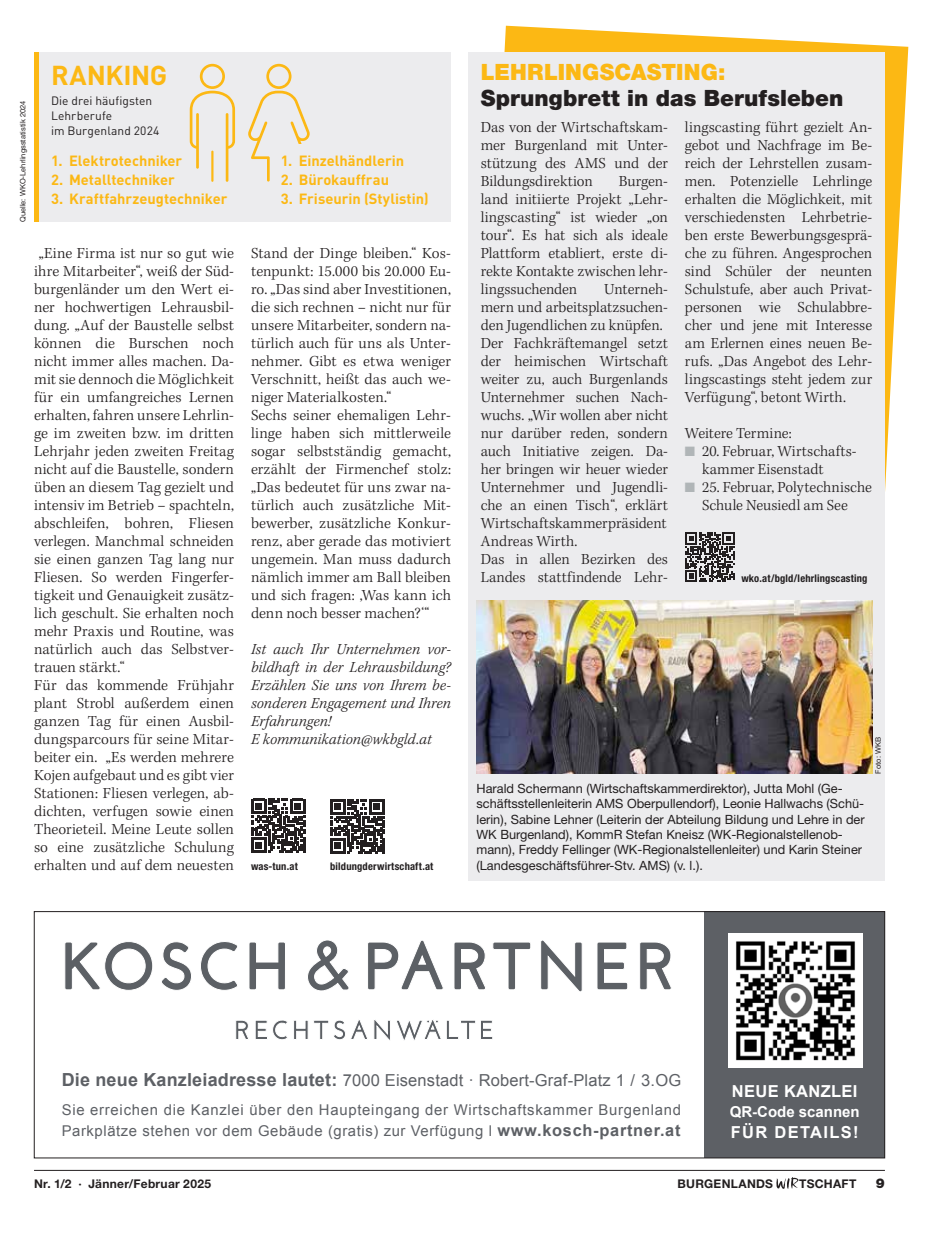
<style>
.page{position:relative;width:936px;height:1234px;background:#fff}
.page>*{position:absolute;margin:0;border:0;box-sizing:border-box;transform-origin:0 0}
.t1{font:700 27px "DIN Pro";letter-spacing:-.005em;color:#fcb814}
.t2{font:900 22.5px "Helvetica Neue";letter-spacing:.005em;color:#231f20}
.t3{font:900 22.5px "Helvetica Neue";letter-spacing:.01em;color:#fcb814}
.t4{font:16.5px "Arial";letter-spacing:.01em;color:#5d6065}
.t5{font:700 16.5px "Arial";letter-spacing:.02em;color:#fff}
.t6{font:700 16.5px "Arial";letter-spacing:.08em;color:#fff}
.t7{font:300 15.75px/18px "Kepler Std";color:#231f20}
.t8{font:italic 300 15.75px/18px "Kepler Std";letter-spacing:.005em;color:#231f20}
.t9{font:700 15px "Arial";color:#fff}
.t10{font:14.85px/20.9px "Arial";letter-spacing:.05em;color:#5d6065}
.t11{font:700 14.7px "DIN Pro";color:#fcb814}
.t12{font:900 13.5px "Helvetica Neue";color:#231f20}
.t13{font:12.75px/15.3px "Helvetica Neue";color:#231f20}
.t14{font:12px/15px "DIN Pro";letter-spacing:.005em;color:#231f20}
.t15{font:700 12px "Helvetica Neue";letter-spacing:.025em;color:#231f20}
.t16{font:700 condensed 10.5px "Helvetica Neue";letter-spacing:.02em;color:#231f20}
.t17{font:7.5px "Helvetica Neue";color:#231f20}
.s1{color:#b0b5b7}
.s2{font-weight:700;font-size:18px}
.s3{font-weight:700;font-size:16.35px}
</style>
<div class="page">
<svg style="left:504px;top:26px;width:404px;height:541px"></svg>
<div style="left:468px;top:52px;width:416px;height:828px;background:#ececee"></div>
<img style="left:476px;top:600px;width:396px;height:173px">
<svg style="left:685px;top:532px;width:49px;height:49px"></svg>
<svg style="left:251px;top:798px;width:54px;height:54px"></svg>
<svg style="left:330px;top:799px;width:54px;height:54px"></svg>
<div style="left:34px;top:52px;width:417px;height:170px;background:#ececee"></div>
<svg style="left:248px;top:64px;width:61px;height:117px"></svg>
<svg style="left:190px;top:64px;width:45px;height:118px"></svg>
<hr style="left:211px;top:151px;width:2px;height:31px;background:#fcb814">
<div style="left:273px;top:144px;width:44px;height:36px;background:#ececee"></div>
<hr style="left:34px;top:52px;width:4px;height:170px;background:#fcb814">
<div style="left:704px;top:911px;width:180px;height:246px;background:#5d6065"></div>
<svg style="left:368px;top:940px;width:303px;height:52px"></svg>
<svg style="left:308px;top:940px;width:41px;height:51px"></svg>
<svg style="left:65px;top:941px;width:220px;height:49px"></svg>
<svg style="left:235px;top:1020px;width:258px;height:20px"></svg>
<img style="left:728px;top:933px;width:134px;height:134px">
<div style="left:34px;top:911px;width:850px;height:246px;border:1px solid #231f20"></div>
<svg style="left:776px;top:1177px;width:22px;height:11px"></svg>
<hr style="left:34px;top:1169px;width:850px;height:1px;background:#231f20">
<p class="t17" style="left:18px;top:222px;width:123px;rotate:-90deg">Quelle: WKO-Lehrlingsstatistik 2024</p>
<h1 class="t1" style="left:51px;top:57px;width:118px">RANKING</h1>
<p class="t14" style="left:51px;top:93px;width:110px">Die drei häufigsten<br>Lehrberufe<br>im Burgenland 2024</p>
<p class="t11" style="left:51px;top:151px;width:133px">1. Elektrotechniker</p>
<p class="t11" style="left:51px;top:169px;width:125px">2. Metalltechniker</p>
<p class="t11" style="left:51px;top:188px;width:178px">3. Kraftfahrzeugtechniker</p>
<p class="t11" style="left:281px;top:151px;width:125px">1. Einzelhändlerin</p>
<p class="t11" style="left:281px;top:169px;width:110px">2. Bürokauffrau</p>
<p class="t11" style="left:281px;top:188px;width:150px">3. Friseurin (Stylistin)</p>
<p class="t7" style="left:34px;top:244px;width:201px">„Eine Firma ist nur so gut wie ihre Mitarbeiter“, weiß der Süd&shy;burgenländer um den Wert ei&shy;ner hochwertigen Lehrausbil&shy;dung. „Auf der Baustelle selbst können die Burschen noch nicht immer alles machen. Da&shy;mit sie dennoch die Möglichkeit für ein umfangreiches Lernen erhalten, fahren unsere Lehrlin&shy;ge im zweiten bzw. im dritten<br>Lehrjahr jeden zweiten Freitag nicht auf die Baustelle, sondern üben an diesem Tag gezielt und intensiv im Betrieb – spachteln, abschleifen, bohren, Fliesen verlegen. Manchmal schneiden sie einen ganzen Tag lang nur<br>Fliesen. So werden Fingerfer&shy;tigkeit und Genauigkeit zusätz&shy;lich geschult. Sie erhalten noch mehr Praxis und Routine, was natürlich auch das Selbstver&shy;trauen stärkt.“<br>Für das kommende Frühjahr plant Strobl außerdem einen ganzen Tag für einen Ausbil&shy;dungsparcours für seine Mitar&shy;beiter ein. „Es werden mehrere<br>Kojen aufgebaut und es gibt vier<br>Stationen: Fliesen verlegen, ab&shy;dichten, verfugen sowie einen<br>Theorieteil. Meine Leute sollen so eine zusätzliche Schulung erhalten und auf dem neuesten</p>
<p class="t7" style="left:251px;top:244px;width:201px">Stand der Dinge bleiben.“ Kos&shy;tenpunkt: 15.000 bis 20.000 Eu&shy;ro. „Das sind aber Investitionen, die sich rechnen – nicht nur für unsere Mitarbeiter, sondern na&shy;türlich auch für uns als Unter&shy;nehmer. Gibt es etwa weniger<br>Verschnitt, heißt das auch we&shy;niger Materialkosten.“<br>Sechs seiner ehemaligen Lehr&shy;linge haben sich mittlerweile sogar selbstständig gemacht, erzählt der Firmenchef stolz: „Das bedeutet für uns zwar na&shy;türlich auch zusätzliche Mit&shy;bewerber, zusätzliche Konkur&shy;renz, aber gerade das motiviert ungemein. Man muss dadurch nämlich immer am Ball bleiben und sich fragen: ,Was kann ich denn noch besser machen?‘“</p>
<p class="t8" style="left:251px;top:640px;width:201px">Ist auch Ihr Unternehmen vor&shy;bildhaft in der Lehrausbildung?<br>Erzählen Sie uns von Ihrem be&shy;sonderen Engagement und Ihren<br>Erfahrungen!<br>E kommunikation@wkbgld.at</p>
<p class="t16" style="left:251px;top:860px;width:48px">was-tun.at</p>
<p class="t16" style="left:330px;top:860px;width:105px">bildungderwirtschaft.at</p>
<h2 class="t3" style="left:480px;top:59px;width:246px">LEHRLINGSCASTING:</h2>
<h2 class="t2" style="left:480px;top:84px;width:364px">Sprungbrett in das Berufsleben</h2>
<p class="t7" style="left:480px;top:118px;width:189px;text-align:justify">Das von der Wirtschaftskam&shy;mer Burgenland mit Unter&shy;stützung des AMS und der Bildungsdirektion</p>
<p class="t7" style="left:480px;top:172px;width:189px;text-align:justify;text-indent:138px">Burgen&shy;land initiierte Projekt „Lehr&shy;lingscasting“ ist wieder „on tour“. Es hat sich als ideale Plattform etabliert, erste di&shy;rekte Kontakte zwischen lehr&shy;lingssuchenden</p>
<p class="t7" style="left:480px;top:280px;width:189px;text-indent:123px">Unterneh&shy;mern und arbeitsplatzsuchen&shy;den Jugendlichen zu knüpfen.<br>Der Fachkräftemangel setzt der heimischen Wirtschaft weiter zu, auch Burgenlands<br>Unternehmer suchen Nach&shy;wuchs. „Wir wollen aber nicht nur darüber reden, sondern auch Initiative zeigen. Da&shy;her bringen wir heuer wieder<br>Unternehmer und Jugendli&shy;che an einen Tisch“, erklärt<br>Wirtschaftskammerpräsident<br>Andreas Wirth.<br>Das in allen Bezirken des<br>Landes stattfindende Lehr--</p>
<p class="t7" style="left:685px;top:118px;width:189px;text-align:justify">lingscasting führt gezielt An&shy;gebot und Nachfrage im Be&shy;reich der Lehrstellen zusam&shy;men. Potenzielle Lehrlinge erhalten die Möglichkeit, mit verschiedensten Lehrbetrie&shy;ben erste Bewerbungsgesprä&shy;che zu führen. Angesprochen sind Schüler der neunten Schulstufe, aber auch Privat&shy;personen wie Schulabbre&shy;cher und jene mit Interesse am Erlernen eines neuen Be&shy;rufs. „Das Angebot des Lehr&shy;lingscastings steht jedem zur Verfügung“, betont Wirth.</p>
<p class="t7" style="left:685px;top:424px;width:108px">Weitere Termine:</p>
<p class="t7" style="left:702px;top:442px;width:156px;text-indent:-17px"><span class="s1">■</span> 20. Februar, Wirtschafts&shy;kammer Eisenstadt</p>
<p class="t7" style="left:685px;top:478px;width:188px;text-align:center"><span class="s1">■</span> 25. Februar, Polytechnische<br>Schule Neusiedl am See</p>
<p class="t16" style="left:741px;top:572px;width:128px">wko.at/bgld/lehrlingscasting</p>
<p class="t17" style="left:873px;top:773px;width:38px;rotate:-90deg">Foto: WKB</p>
<p class="t13" style="left:476px;top:780px;width:390px">Harald Schermann (Wirtschaftskammerdirektor), Jutta Mohl (Ge&shy;schäftsstellenleiterin AMS Oberpullendorf), Leonie Hallwachs (Schü&shy;lerin), Sabine Lehner (Leiterin der Abteilung Bildung und Lehre in der WK Burgenland), KommR Stefan Kneisz (WK-Regionalstellenob&shy;mann), Freddy Fellinger (WK-Regionalstellenleiter) und Karin Steiner (Landesgeschäftsführer-Stv. AMS) (v. l.).</p>
<p class="t4" style="left:62px;top:1069px;width:621px"><span class="s2">Die neue Kanzleiadresse lautet:</span> 7000 Eisenstadt · Robert-Graf-Platz 1 / 3.OG</p>
<p class="t10" style="left:62px;top:1098px;width:621px">Sie erreichen die Kanzlei über den Haupteingang der Wirtschaftskammer Burgenland<br>Parkplätze stehen vor dem Gebäude (gratis) zur Verfügung l <span class="s3">www.kosch-partner.at</span></p>
<p class="t5" style="left:731px;top:1080px;width:127px">NEUE KANZLEI</p>
<p class="t9" style="left:729px;top:1101px;width:132px">QR-Code scannen</p>
<p class="t6" style="left:730px;top:1120px;width:129px">FÜR DETAILS!</p>
<p class="t15" style="left:34px;top:1176px;width:178px">Nr. 1/2 · Jänner/Februar 2025</p>
<p class="t15" style="left:677px;top:1176px;width:97px">BURGENLANDS</p>
<p class="t15" style="left:799px;top:1176px;width:59px">TSCHAFT</p>
<p class="t12" style="left:875px;top:1175px;width:11px">9</p>
</div>
